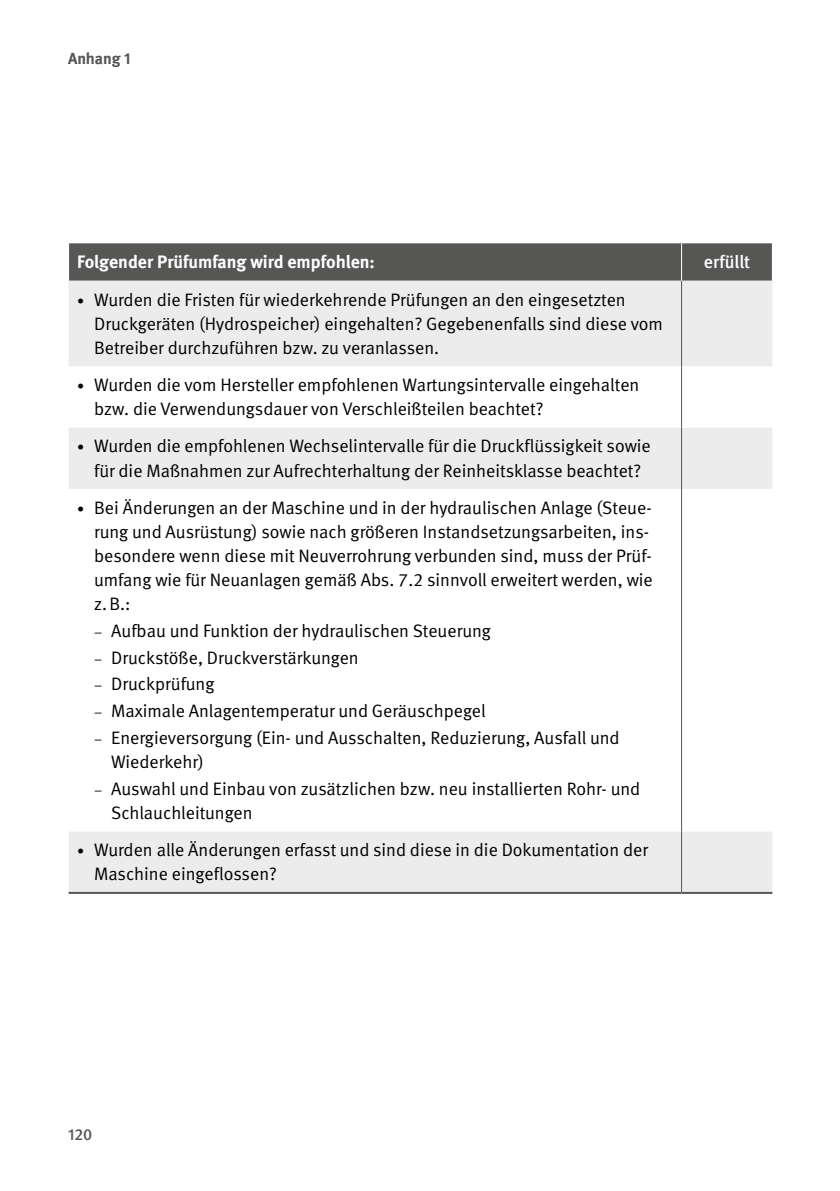
<style>
.page{position:relative;width:840px;height:1191px;background:#fff}
.page>*{position:absolute;margin:0;border:0;box-sizing:border-box;transform-origin:0 0}
.t1{font:18px/24px "DGUV Meta";color:#000}
.t2{font:700 18px "DGUV Meta";color:#fff}
.t3{font:500 18px "DGUV Meta";color:#fff}
.t4{font:700 16px "DGUV Meta";color:#565655}
.t5{font:500 16px "DGUV Meta";color:#565655}
.s1{font-size:14px}
</style>
<div class="page">
<div style="left:69px;top:243px;width:702px;height:38px;background:#565655"></div>
<svg style="left:69px;top:281px;width:703px;height:611px"></svg>
<hr style="left:680px;top:243px;width:1px;height:38px;background:#fff">
<hr style="left:680px;top:281px;width:1px;height:85px;background:#565655">
<hr style="left:680px;top:366px;width:1px;height:61px;background:#565655">
<hr style="left:680px;top:427px;width:1px;height:62px;background:#565655">
<hr style="left:680px;top:489px;width:1px;height:342px;background:#565655">
<hr style="left:680px;top:831px;width:1px;height:61px;background:#565655">
<hr style="left:69px;top:892px;width:612px;height:2px;background:#565655">
<hr style="left:681px;top:892px;width:91px;height:2px;background:#565655">
<p class="t4" style="left:68px;top:49px;width:64px">Anhang 1</p>
<p class="t2" style="left:77px;top:251px;width:299px">Folgender Prüfumfang wird empfohlen:</p>
<p class="t3" style="left:703px;top:252px;width:48px">erfüllt</p>
<p class="t1" style="left:94px;top:288px;width:570px;text-indent:-17px"><span class="s1">•</span> Wurden die Fristen für wiederkehrende Prüfungen an den eingesetzten<br>Druckgeräten (Hydrospeicher) eingehalten? Gegebenenfalls sind diese vom<br>Betreiber durchzuführen bzw. zu veranlassen.</p>
<p class="t1" style="left:94px;top:373px;width:546px;text-indent:-17px"><span class="s1">•</span> Wurden die vom Hersteller empfohlenen Wartungsintervalle eingehalten bzw. die Verwendungsdauer von Verschleißteilen beachtet?</p>
<p class="t1" style="left:77px;top:435px;width:575px;text-align:center"><span class="s1">•</span> Wurden die empfohlenen Wechselintervalle für die Druckflüssigkeit sowie für die Maßnahmen zur Aufrechterhaltung der Reinheitsklasse beachtet?</p>
<p class="t1" style="left:94px;top:496px;width:560px;text-indent:-17px"><span class="s1">•</span> Bei Änderungen an der Maschine und in der hydraulischen Anlage (Steue&shy;rung und Ausrüstung) sowie nach größeren Instandsetzungsarbeiten, ins&shy;besondere wenn diese mit Neuverrohrung verbunden sind, muss der Prüf&shy;umfang wie für Neuanlagen gemäß Abs. 7.2 sinnvoll erweitert werden, wie z.B.:</p>
<p class="t1" style="left:94px;top:619px;width:398px"><span class="s1">–</span> Aufbau und Funktion der hydraulischen Steuerung</p>
<p class="t1" style="left:94px;top:646px;width:266px"><span class="s1">–</span> Druckstöße, Druckverstärkungen</p>
<p class="t1" style="left:94px;top:672px;width:122px"><span class="s1">–</span> Druckprüfung</p>
<p class="t1" style="left:94px;top:699px;width:393px"><span class="s1">–</span> Maximale Anlagentemperatur und Geräuschpegel</p>
<p class="t1" style="left:111px;top:726px;width:509px;text-indent:-17px"><span class="s1">–</span> Energieversorgung (Ein- und Ausschalten, Reduzierung, Ausfall und<br>Wiederkehr)</p>
<p class="t1" style="left:111px;top:777px;width:530px;text-indent:-17px"><span class="s1">–</span> Auswahl und Einbau von zusätzlichen bzw. neu installierten Rohr- und<br>Schlauchleitungen</p>
<p class="t1" style="left:94px;top:838px;width:555px;text-indent:-17px"><span class="s1">•</span> Wurden alle Änderungen erfasst und sind diese in die Dokumentation der<br>Maschine eingeflossen?</p>
<p class="t5" style="left:68px;top:1124px;width:26px">120</p>
</div>
